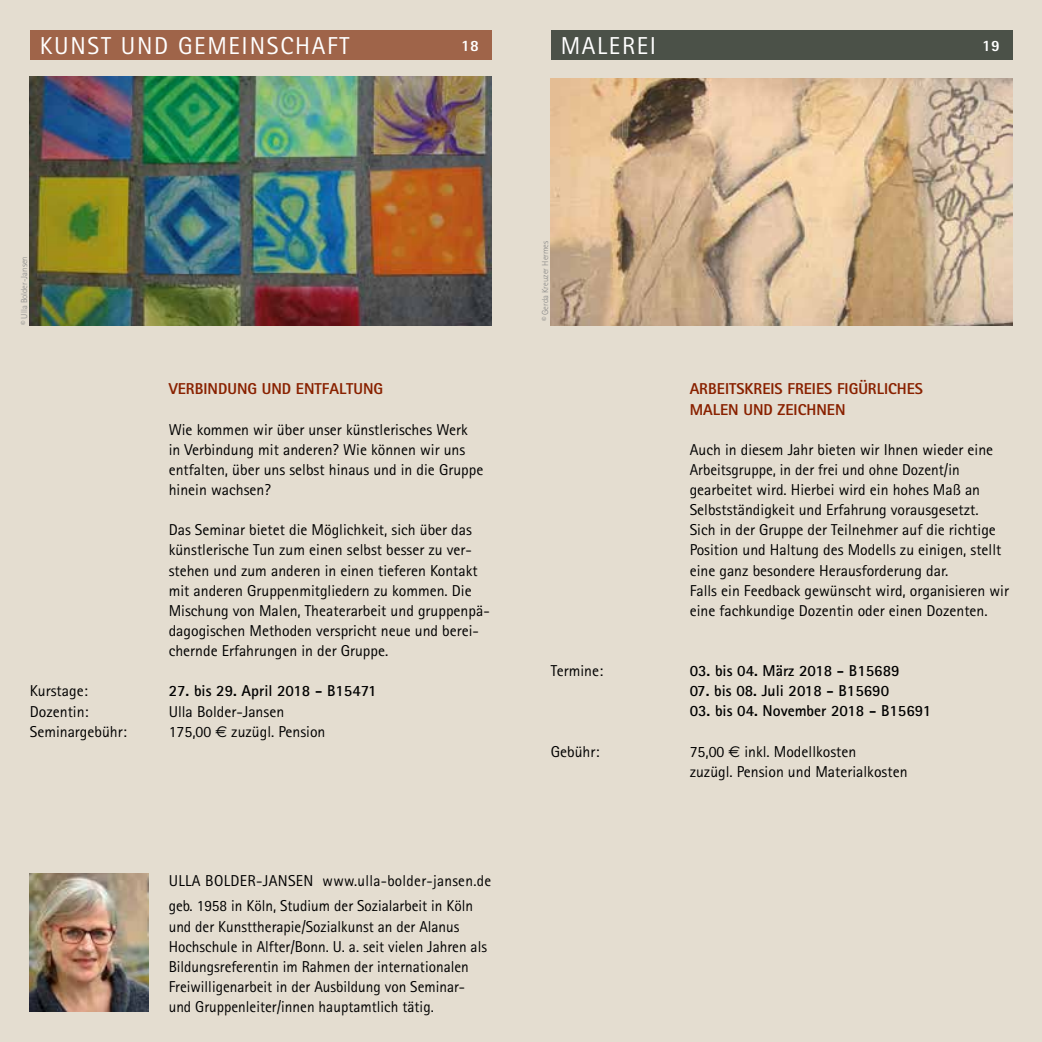
<style>
.page{position:relative;width:1042px;height:1042px;background:#e4ddd0}
.page>*{position:absolute;margin:0;border:0;box-sizing:border-box;transform-origin:0 0}
.t1{font:24.5px "Rotis Sans Serif";letter-spacing:.07em;color:#fff}
.t2{font:15.75px/20.1px "Rotis Sans Serif";color:#000}
.t3{font:700 15.75px "Rotis Sans Serif";color:#000}
.t4{font:800 15.75px/20.1px "Rotis Sans Serif";color:#892100}
.t5{font:800 15.75px "Rotis Sans Serif";color:#fff}
.t6{font:300 8.75px "Rotis Sans Serif";color:#878786}
.s1{font-family:"Euro Sans"}
</style>
<div class="page">
<div style="left:551px;top:30px;width:461px;height:30px;background:#4b5148"></div>
<img style="left:551px;top:78px;width:461px;height:247px">
<img style="left:30px;top:77px;width:461px;height:248px">
<div style="left:30px;top:30px;width:461px;height:30px;background:#9f6449"></div>
<img style="left:30px;top:873px;width:119px;height:139px">
<h1 class="t1" style="left:40px;top:31px;width:311px">KUNST UND GEMEINSCHAFT</h1>
<p class="t5" style="left:461px;top:35px;width:19px">18</p>
<h1 class="t1" style="left:561px;top:31px;width:97px">MALEREI</h1>
<p class="t5" style="left:982px;top:35px;width:19px">19</p>
<p class="t6" style="left:19px;top:325px;width:70px;rotate:-90deg">© Ulla Bolder-Jansen</p>
<p class="t4" style="left:169px;top:379px;width:216px">VERBINDUNG UND ENTFALTUNG</p>
<p class="t2" style="left:169px;top:419px;width:316px">Wie kommen wir über unser künstlerisches Werk in Verbindung mit anderen? Wie können wir uns entfalten, über uns selbst hinaus und in die Gruppe hinein wachsen?</p>
<p class="t2" style="left:169px;top:520px;width:323px">Das Seminar bietet die Möglichkeit, sich über das künstlerische Tun zum einen selbst besser zu ver&shy;stehen und zum anderen in einen tieferen Kontakt mit anderen Gruppenmitgliedern zu kommen. Die Mischung von Malen, Theaterarbeit und gruppenpä&shy;dagogischen Methoden verspricht neue und berei&shy;chernde Erfahrungen in der Gruppe.</p>
<p class="t2" style="left:30px;top:681px;width:60px">Kurstage:</p>
<p class="t3" style="left:169px;top:681px;width:209px">27. bis 29. April 2018 - B15471</p>
<p class="t2" style="left:30px;top:701px;width:60px">Dozentin:</p>
<p class="t2" style="left:169px;top:701px;width:117px">Ulla Bolder-Jansen</p>
<p class="t2" style="left:30px;top:721px;width:99px">Seminargebühr:</p>
<p class="t2" style="left:169px;top:721px;width:158px">175,00 <span class="s1">E</span> zuzügl. Pension</p>
<p class="t2" style="left:169px;top:868px;width:324px;line-height:25px">ULLA BOLDER-JANSEN www.ulla-bolder-jansen.de geb. 1958 in Köln, Studium der Sozialarbeit in Köln</p>
<p class="t2" style="left:169px;top:916px;width:320px">und der Kunsttherapie/Sozialkunst an der Alanus Hochschule in Alfter/Bonn. U. a. seit vielen Jahren als Bildungsreferentin im Rahmen der internationalen Freiwilligenarbeit in der Ausbildung von Seminar&shy;und Gruppenleiter/innen hauptamtlich tätig.</p>
<p class="t6" style="left:540px;top:321px;width:82px;rotate:-90deg">© Gerda Kreuzer Hermes</p>
<p class="t4" style="left:690px;top:379px;width:235px">ARBEITSKREIS FREIES FIGÜRLICHES<br>MALEN UND ZEICHNEN</p>
<p class="t2" style="left:690px;top:439px;width:321px">Auch in diesem Jahr bieten wir Ihnen wieder eine Arbeitsgruppe, in der frei und ohne Dozent/in gearbeitet wird. Hierbei wird ein hohes Maß an Selbstständigkeit und Erfahrung vorausgesetzt.<br>Sich in der Gruppe der Teilnehmer auf die richtige Position und Haltung des Modells zu einigen, stellt eine ganz besondere Herausforderung dar.<br>Falls ein Feedback gewünscht wird, organisieren wir eine fachkundige Dozentin oder einen Dozenten.</p>
<p class="t2" style="left:551px;top:661px;width:54px">Termine:</p>
<p class="t3" style="left:690px;top:661px;width:211px">03. bis 04. März 2018 - B15689</p>
<p class="t3" style="left:690px;top:681px;width:201px">07. bis 08. Juli 2018 - B15690</p>
<p class="t3" style="left:690px;top:701px;width:243px">03. bis 04. November 2018 - B15691</p>
<p class="t2" style="left:551px;top:741px;width:50px">Gebühr:</p>
<p class="t2" style="left:690px;top:741px;width:219px">75,00 <span class="s1">E</span> inkl. Modellkosten<br>zuzügl. Pension und Materialkosten</p>
</div>
